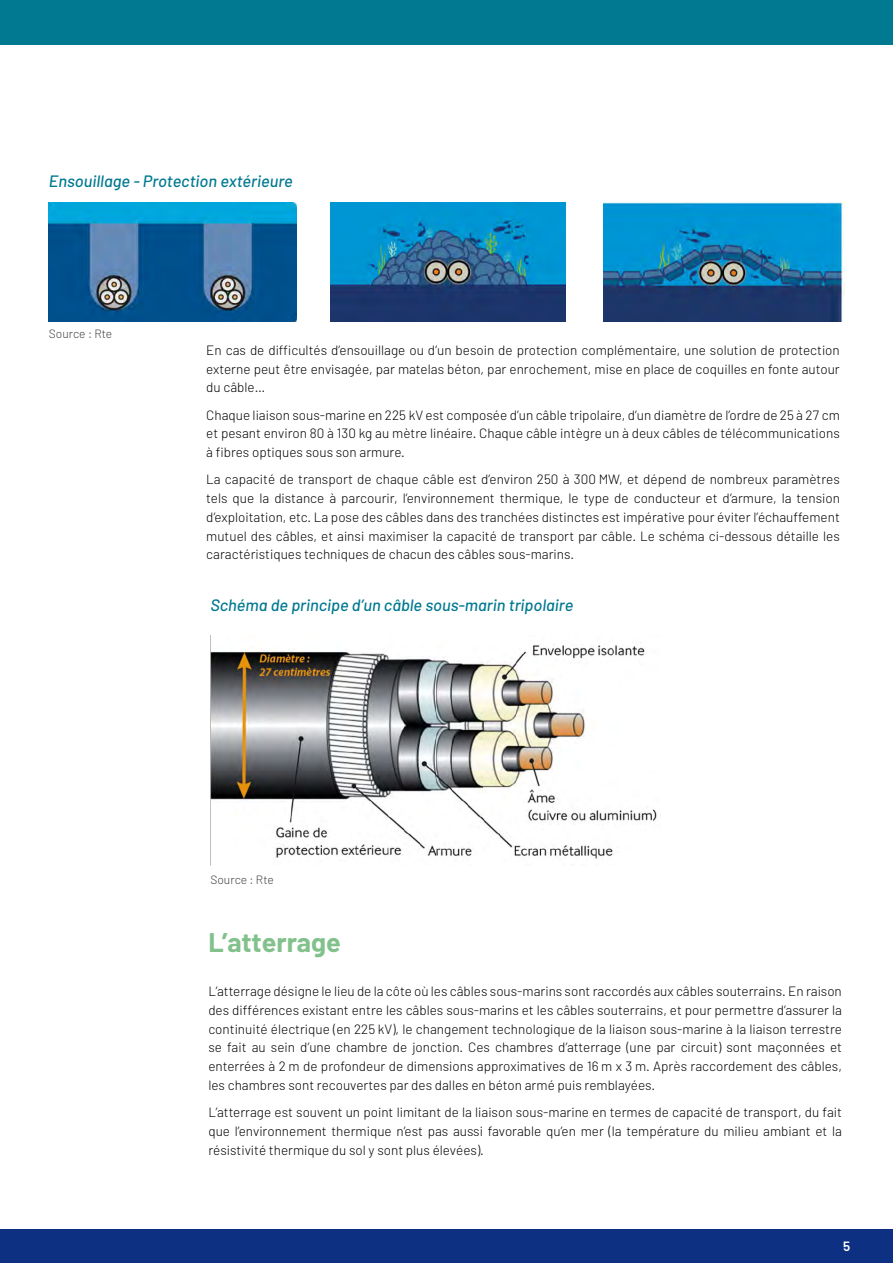
<style>
.page{position:relative;width:893px;height:1263px;background:#fff}
.page>*{position:absolute;margin:0;border:0;box-sizing:border-box;transform-origin:0 0}
.titre_2{font:700 27px "Barlow";color:#82c18b}
.legende_photo{font:italic 500 16.5px "Barlow";color:#007991}
.TC{font:300 13.5px/18.8px "Barlow";color:#000;text-align:justify}
.t1{font:600 13.5px "Barlow";color:#fff}
.note{font:300 12px "Barlow";color:#3e3d40}
</style>
<div class="page">
<div style="left:0;top:0;width:893px;height:45px;background:#007991"></div>
<div style="left:0;top:1229px;width:893px;height:34px;background:#0d3082"></div>
<img style="left:330px;top:203px;width:235px;height:118px">
<img style="left:604px;top:203px;width:240px;height:118px">
<img style="left:49px;top:203px;width:247px;height:119px">
<img style="left:210px;top:636px;width:451px;height:230px">
<p class="legende_photo" style="left:49px;top:170px;width:245px">Ensouillage - Protection extérieure</p>
<p class="note" style="left:49px;top:326px;width:65px">Source : Rte</p>
<p class="TC" style="left:206px;top:340px;width:635px">En cas de difficultés d’ensouillage ou d’un besoin de protection complémentaire, une solution de protection externe peut être envisagée, par matelas béton, par enrochement, mise en place de coquilles en fonte autour du câble…</p>
<p class="TC" style="left:206px;top:405px;width:635px">Chaque liaison sous-marine en 225 kV est composée d’un câble tripolaire, d’un diamètre de l’ordre de 25 à 27 cm et pesant environ 80 à 130 kg au mètre linéaire. Chaque câble intègre un à deux câbles de télécommunications à fibres optiques sous son armure.</p>
<p class="TC" style="left:206px;top:470px;width:635px">La capacité de transport de chaque câble est d’environ 250 à 300 MW, et dépend de nombreux paramètres tels que la distance à parcourir, l’environnement thermique, le type de conducteur et d’armure, la tension d’exploitation, etc. La pose des câbles dans des tranchées distinctes est impérative pour éviter l’échauffement mutuel des câbles, et ainsi maximiser la capacité de transport par câble. Le schéma ci-dessous détaille les caractéristiques techniques de chacun des câbles sous-marins.</p>
<p class="legende_photo" style="left:210px;top:595px;width:364px">Schéma de principe d’un câble sous-marin tripolaire</p>
<p class="note" style="left:210px;top:872px;width:65px">Source : Rte</p>
<p class="titre_2" style="left:208px;top:925px;width:134px">L’atterrage</p>
<p class="TC" style="left:208px;top:981px;width:635px">L’atterrage désigne le lieu de la côte où les câbles sous-marins sont raccordés aux câbles souterrains. En raison des différences existant entre les câbles sous-marins et les câbles souterrains, et pour permettre d’assurer la continuité électrique (en 225 kV), le changement technologique de la liaison sous-marine à la liaison terrestre se fait au sein d’une chambre de jonction. Ces chambres d’atterrage (une par circuit) sont maçonnées et enterrées à 2 m de profondeur de dimensions approximatives de 16 m x 3 m. Après raccordement des câbles, les chambres sont recouvertes par des dalles en béton armé puis remblayées.</p>
<p class="TC" style="left:208px;top:1102px;width:635px">L’atterrage est souvent un point limitant de la liaison sous-marine en termes de capacité de transport, du fait que l’environnement thermique n’est pas aussi favorable qu’en mer (la température du milieu ambiant et la résistivité thermique du sol y sont plus élevées).</p>
<p class="t1" style="left:843px;top:1238px;width:9px">5</p>
</div>
